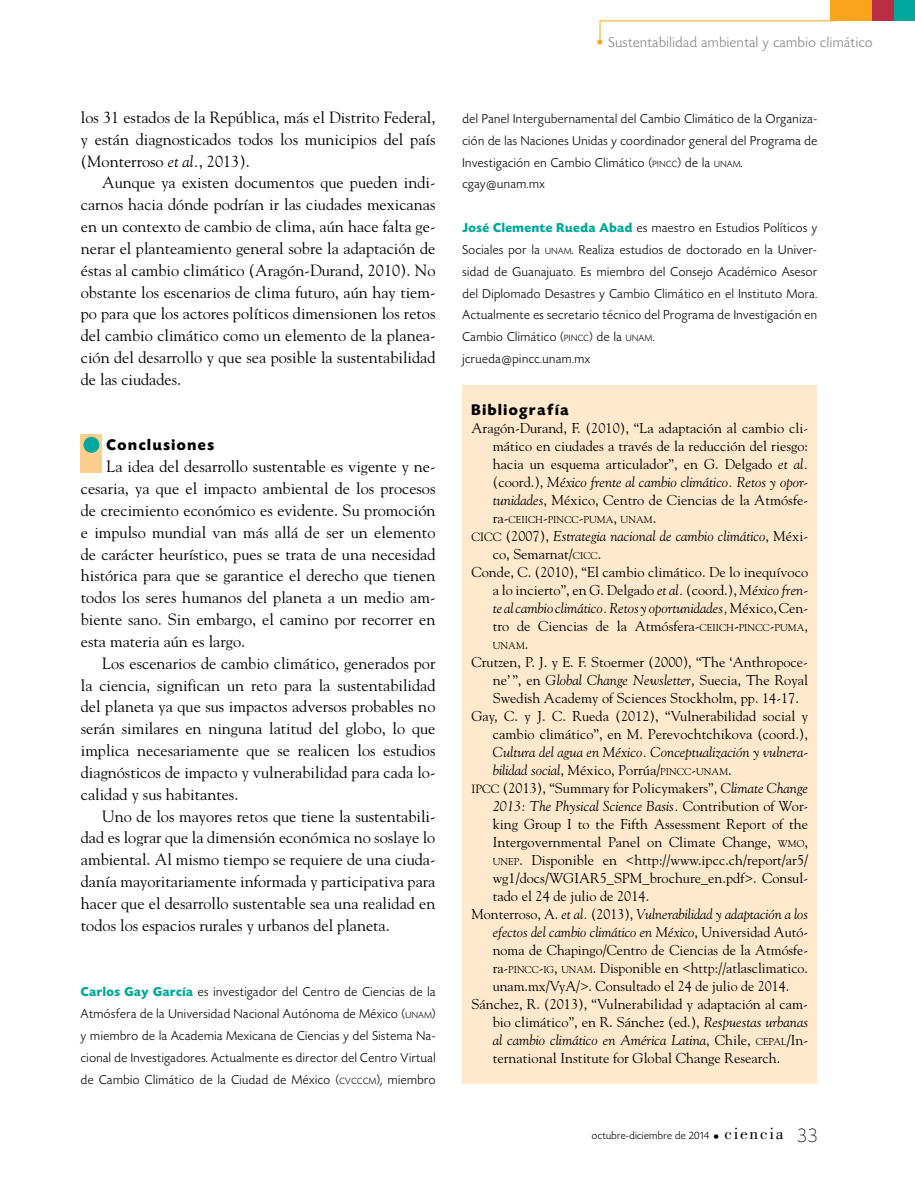
<style>
.page{position:relative;width:915px;height:1191px;background:#fff}
.page>*{position:absolute;margin:0;border:0;box-sizing:border-box;transform-origin:0 0}
.t1{font:16.2px/21.8px "Goudy";color:#000;text-align:justify}
.t2{font:700 16.2px "Today HEF";letter-spacing:.1em;color:#000}
.t3{font:300 15px "Today HEF";letter-spacing:.04em;color:#808285}
.t4{font:14.25px/18px "Goudy";color:#000;text-align:justify}
.t5{font:italic 14.25px "Goudy";color:#000}
.t6{font:300 13.5px/21.9px "Today HEF";letter-spacing:.04em;color:#000}
.t7{font:12px "Goudy";color:#000}
.t8{font:300 11.25px "Today HEF";letter-spacing:.03em;color:#000}
.t9{font:10.05px "Goudy";color:#000}
.s1{font-style:italic}
.s2{font-weight:700;color:#00a99b}
.s3{font-size:9.45px}
.s4{font-style:inherit}
.s5{color:#faa41d}
.s6{font-size:14.25px}
.s7{font-style:normal}
.s8{font-size:10.05px}
.s9{font-size:12px}
.s10{font-style:normal;font-size:10.05px}
.s11{font-weight:200;font-size:13.5px}
.s12{font-family:"Bodoni";font-weight:400;font-size:17.25px}
.s13{font-weight:200;font-size:21px}
</style>
<div class="page">
<div style="left:893px;top:0;width:21px;height:21px;background:#00a99b"></div>
<div style="left:829px;top:0;width:43px;height:21px;background:#faa41d"></div>
<div style="left:872px;top:0;width:21px;height:21px;background:#bb2d45"></div>
<svg style="left:599px;top:20px;width:236px;height:22px"></svg>
<div style="left:462px;top:385px;width:354px;height:698px;background:#ffe9cd"></div>
<div style="left:81px;top:434px;width:21px;height:38px;background:#fece8d"></div>
<div style="left:83px;top:437px;width:16px;height:16px;background:#00a99b;border-radius:50%"></div>
<p class="t1" style="left:81px;top:106px;width:356px">los 31 estados de la República, más el Distrito Federal, y están diagnosticados todos los municipios del país (Monterroso <span class="s1">et al.</span>, 2013).</p>
<p class="t1" style="left:81px;top:171px;width:356px;text-indent:21px">Aunque ya existen documentos que pueden indi&shy;carnos hacia dónde podrían ir las ciudades mexicanas en un contexto de cambio de clima, aún hace falta ge&shy;nerar el planteamiento general sobre la adaptación de éstas al cambio climático (Aragón-Durand, 2010). No obstante los escenarios de clima futuro, aún hay tiem&shy;po para que los actores políticos dimensionen los retos del cambio climático como un elemento de la planea&shy;ción del desarrollo y que sea posible la sustentabilidad de las ciudades.</p>
<p class="t2" style="left:106px;top:437px;width:109px">Conclusiones</p>
<p class="t1" style="left:81px;top:455px;width:356px;text-indent:26px">La idea del desarrollo sustentable es vigente y ne&shy;cesaria, ya que el impacto ambiental de los procesos de crecimiento económico es evidente. Su promoción e impulso mundial van más allá de ser un elemento de carácter heurístico, pues se trata de una necesidad histórica para que se garantice el derecho que tienen todos los seres humanos del planeta a un medio am&shy;biente sano. Sin embargo, el camino por recorrer en esta materia aún es largo.</p>
<p class="t1" style="left:81px;top:651px;width:356px;text-indent:21px">Los escenarios de cambio climático, generados por la ciencia, significan un reto para la sustentabilidad del planeta ya que sus impactos adversos probables no serán similares en ninguna latitud del globo, lo que implica necesariamente que se realicen los estudios diagnósticos de impacto y vulnerabilidad para cada lo&shy;calidad y sus habitantes.</p>
<p class="t1" style="left:81px;top:804px;width:356px;text-indent:21px">Uno de los mayores retos que tiene la sustentabili&shy;dad es lograr que la dimensión económica no soslaye lo ambiental. Al mismo tiempo se requiere de una ciuda&shy;danía mayoritariamente informada y participativa para hacer que el desarrollo sustentable sea una realidad en todos los espacios rurales y urbanos del planeta.</p>
<p class="t6" style="left:81px;top:981px;width:356px;text-align:justify"><span class="s2">Carlos Gay García</span> es investigador del Centro de Ciencias de la Atmósfera de la Universidad Nacional Autónoma de México (<span class="s3">UNAM</span><span class="s4">) </span>y miembro de la Academia Mexicana de Ciencias y del Sistema Na&shy;cional de Investigadores. Actualmente es director del Centro Virtual de Cambio Climático de la Ciudad de México (<span class="s3">CVCCCM</span>), miembro</p>
<p class="t3" style="left:596px;top:34px;width:278px"><span class="s5">•</span> Sustentabilidad ambiental y cambio climático</p>
<p class="t6" style="left:462px;top:108px;width:356px">del Panel Intergubernamental del Cambio Climático de la Organiza&shy;ción de las Naciones Unidas y coordinador general del Programa de Investigación en Cambio Climático (<span class="s3">PINCC</span>) de la <span class="s3">UNAM</span>. cgay@unam.mx</p>
<p class="t6" style="left:462px;top:217px;width:356px"><span class="s2">José Clemente Rueda Abad</span> es maestro en Estudios Políticos y Sociales por la <span class="s3">UNAM</span>. Realiza estudios de doctorado en la Univer&shy;sidad de Guanajuato. Es miembro del Consejo Académico Asesor del Diplomado Desastres y Cambio Climático en el Instituto Mora.<br>Actualmente es secretario técnico del Programa de Investigación en Cambio Climático (<span class="s3">PINCC</span>) de la <span class="s3">UNAM</span>.<br>jcrueda@pincc.unam.mx</p>
<p class="t2" style="left:471px;top:401px;width:98px">Bibliografía</p>
<p class="t4" style="left:492px;top:418px;width:317px;text-indent:-21px">Aragón-Durand, F. (2010), “La adaptación al cambio cli&shy;mático en ciudades a través de la reducción del riesgo: hacia un esquema articulador”, en G. Delgado <span class="s1">et al. </span>(coord.), <span class="s1">México frente al cambio climático. Retos y opor&shy;tunidades</span>, México, Centro de Ciencias de la Atmósfe-</p>
<p class="t9" style="left:492px;top:513px;width:165px"><span class="s6">ra-</span>CEIICH<span class="s6">-</span>PINCC<span class="s6">-</span>PUMA<span class="s6">,</span> UNAM<span class="s6">.</span></p>
<p class="t7" style="left:471px;top:529px;width:9px">CICC</p>
<p class="t5" style="left:505px;top:527px;width:304px"><span class="s7">(2007),</span> Estrategia nacional de cambio climático<span class="s7">, Méxi-</span></p>
<p class="t4" style="left:492px;top:544px;width:110px">co, Semarnat/<span class="s8">CICC</span>.</p>
<p class="t4" style="left:471px;top:562px;width:338px">Conde, C. (2010), “El cambio climático. De lo inequívoco</p>
<p class="t4" style="left:492px;top:580px;width:317px">a lo incierto”, en G. Delgado <span class="s1">et al.</span> (coord.), <span class="s1">México fren-</span></p>
<p class="t5" style="left:492px;top:599px;width:317px">te al cambio climático. Retos y oportunidades, <span class="s7">México, Cen-</span></p>
<p class="t4" style="left:492px;top:616px;width:317px">tro de Ciencias de la Atmósfera-<span class="s8">CEIICH</span><span class="s4">-</span><span class="s8">PINCC</span><span class="s4">-</span><span class="s8">PUMA</span><span class="s4">,</span></p>
<p class="t9" style="left:492px;top:639px;width:37px">UNAM<span class="s6">.</span></p>
<p class="t4" style="left:471px;top:652px;width:338px">Crutzen, P. J. y E. F. Stoermer (2000), “The ‘Anthropoce-</p>
<p class="t4" style="left:492px;top:670px;width:317px">ne’ ”, en <span class="s1">Global Change Newsletter</span>, Suecia, The Royal</p>
<p class="t4" style="left:492px;top:688px;width:307px">Swedish Academy of Sciences Stockholm, pp. 14-17.</p>
<p class="t4" style="left:471px;top:706px;width:338px">Gay, C. y J. C. Rueda (2012), “Vulnerabilidad social y</p>
<p class="t4" style="left:492px;top:724px;width:317px">cambio climático”, en M. Perevochtchikova (coord.),</p>
<p class="t5" style="left:492px;top:743px;width:317px">Cultura del agua en México. Conceptualización y vulnera-</p>
<p class="t4" style="left:492px;top:760px;width:240px"><span class="s1">bilidad social</span>, México, Porrúa/<span class="s8">PINCC</span><span class="s4">-</span><span class="s8">UNAM</span>.</p>
<p class="t4" style="left:471px;top:778px;width:338px"><span class="s9">IPCC</span> (2013), “Summary for Policymakers”, <span class="s1">Climate Change</span></p>
<p class="t5" style="left:492px;top:797px;width:317px">2013: The Physical Science Basis. <span class="s7">Contribution of Wor-</span></p>
<p class="t4" style="left:492px;top:814px;width:317px">king Group I to the Fifth Assessment Report of the</p>
<p class="t4" style="left:492px;top:832px;width:317px">Intergovernmental Panel on Climate Change, <span class="s8">WMO</span><span class="s4">,</span></p>
<p class="t4" style="left:492px;top:850px;width:317px"><span class="s8">UNEP</span>. Disponible en &lt;http://www.ipcc.ch/report/ar5/</p>
<p class="t4" style="left:492px;top:868px;width:317px">wg1/docs/WGIAR5_SPM_brochure_en.pdf&gt;. Consul-</p>
<p class="t4" style="left:492px;top:886px;width:158px">tado el 24 de julio de 2014.</p>
<p class="t5" style="left:471px;top:905px;width:338px"><span class="s7">Monterroso, A.</span> et al. <span class="s7">(2013),</span> Vulnerabilidad y adaptación a los</p>
<p class="t5" style="left:492px;top:923px;width:317px">efectos del cambio climático en México<span class="s7">, Universidad Autó-</span></p>
<p class="t4" style="left:492px;top:940px;width:316px">noma de Chapingo/Centro de Ciencias de la Atmósfe-</p>
<p class="t4" style="left:492px;top:958px;width:317px">ra-<span class="s8">PINCC</span><span class="s4">-</span><span class="s8">IG</span><span class="s4">,</span> <span class="s8">UNAM</span>. Disponible en &lt;http://atlasclimatico.</p>
<p class="t4" style="left:492px;top:976px;width:298px">unam.mx/VyA/&gt;. Consultado el 24 de julio de 2014.</p>
<p class="t4" style="left:471px;top:994px;width:338px">Sánchez, R. (2013), “Vulnerabilidad y adaptación al cam-</p>
<p class="t4" style="left:492px;top:1012px;width:317px">bio climático”, en R. Sánchez (ed.), <span class="s1">Respuestas urbanas</span></p>
<p class="t5" style="left:492px;top:1031px;width:317px">al cambio climático en América Latina<span class="s7">, Chile,</span> <span class="s10">CEPAL</span><span class="s7">/In-</span></p>
<p class="t4" style="left:492px;top:1048px;width:289px">ternational Institute for Global Change Research.</p>
<p class="t8" style="left:591px;top:1129px;width:227px">octubre-diciembre de 2014 <span class="s11">•</span> <span class="s12">ciencia</span> <span class="s13">33</span></p>
</div>
